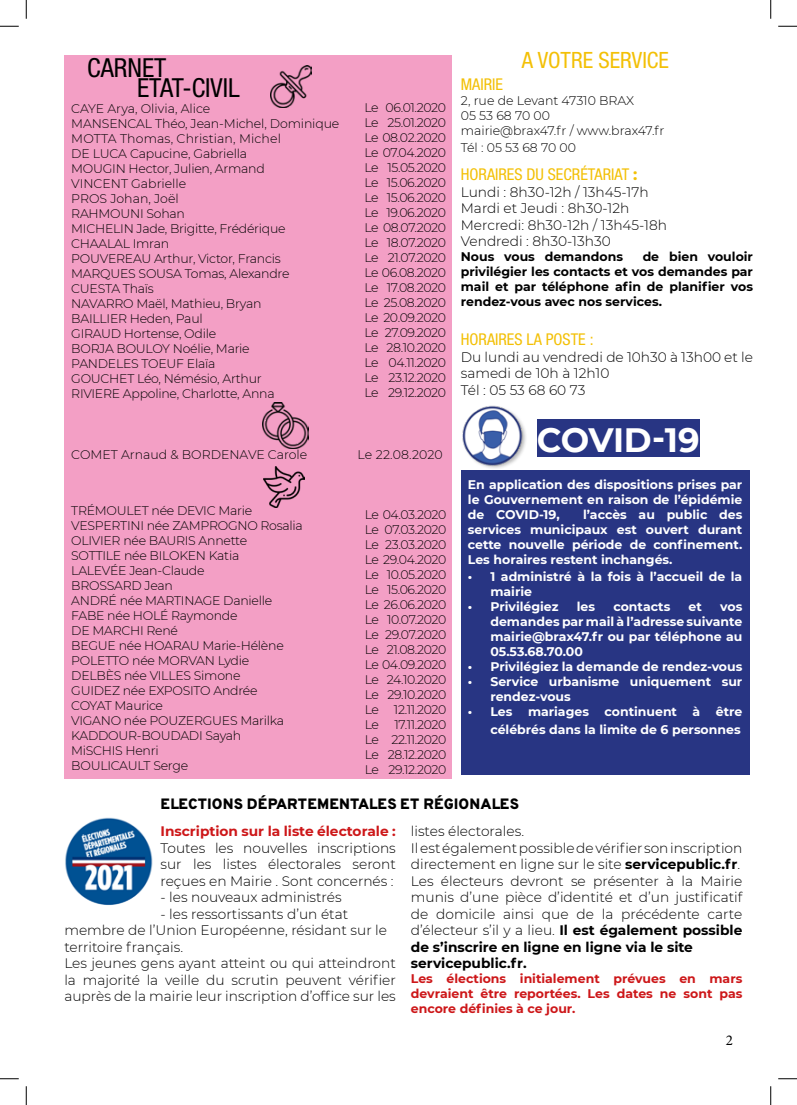
<style>
.page{position:relative;width:797px;height:1105px;background:#fff}
.page>*{position:absolute;margin:0;border:0;box-sizing:border-box;transform-origin:0 0}
.t1{font:700 33.75px "Montserrat";letter-spacing:-.02em;color:#fff}
.t2{font:condensed 26.25px "Helvetica Neue";color:#000}
.t3{font:condensed 22.5px "Helvetica Neue";color:#f3c006}
.t4{font:condensed 16.25px "Helvetica Neue";color:#f3c006}
.t5{font:800 15px "Overpass";letter-spacing:.01em;color:#000}
.t6{font:15px "Minion Pro";color:#000}
.t7{font:300 13.75px/16.5px "Montserrat";color:#000}
.t8{font:700 13.75px "Montserrat";color:#cd1719}
.t9{font:300 12.5px/15px "Montserrat";letter-spacing:-.02em;color:#000}
.t10{font:700 12.5px/15px "Montserrat";color:#fff;text-align:justify}
.t11{font:700 12.5px/15px "Montserrat";color:#000;text-align:justify}
.t12{font:300 12.5px/15px "Montserrat";color:#000}
.t13{font:700 12.5px/15px "Montserrat";color:#cd1719;text-align:justify}
.t14{font:300 12.5px "Montserrat";letter-spacing:.005em;color:#000}
.s1{font-family:"Montserrat";font-weight:700;font-stretch:normal}
.s2{font-weight:700}
</style>
<div class="page">
<div style="left:64px;top:55px;width:388px;height:724px;background:#f39fc5"></div>
<img style="left:270px;top:66px;width:42px;height:42px">
<img style="left:262px;top:402px;width:46px;height:46px">
<img style="left:263px;top:466px;width:41px;height:41px">
<img style="left:65px;top:817px;width:88px;height:88px">
<div style="left:461px;top:470px;width:288px;height:304px;background:#283583"></div>
<div style="left:462px;top:405px;width:66px;height:65px;background:#000;opacity:.28"></div>
<img style="left:462px;top:405px;width:62px;height:62px">
<div style="left:536px;top:419px;width:163px;height:37px;background:#283583"></div>
<svg style="left:0;top:25px;width:19px;height:2px"></svg>
<svg style="left:778px;top:25px;width:19px;height:2px"></svg>
<svg style="left:0;top:1078px;width:19px;height:1px"></svg>
<svg style="left:778px;top:1078px;width:19px;height:1px"></svg>
<svg style="left:25px;top:0;width:2px;height:19px"></svg>
<svg style="left:25px;top:1086px;width:2px;height:19px"></svg>
<svg style="left:770px;top:0;width:1px;height:19px"></svg>
<svg style="left:770px;top:1086px;width:1px;height:19px"></svg>
<h2 class="t2" style="left:87px;top:52px;width:81px">CARNET</h2>
<p class="t9" style="left:71px;top:100px;width:270px">CAYE Arya, Olivia, Alice<br>MANSENCAL Théo, Jean-Michel, Dominique<br>MOTTA Thomas, Christian, Michel<br>DE LUCA Capucine, Gabriella<br>MOUGIN Hector, Julien, Armand<br>VINCENT Gabrielle<br>PROS Johan, Joël<br>RAHMOUNI Sohan<br>MICHELIN Jade, Brigitte, Frédérique<br>CHAALAL Imran<br>POUVEREAU Arthur, Victor, Francis<br>MARQUES SOUSA Tomas, Alexandre<br>CUESTA Thaïs<br>NAVARRO Maël, Mathieu, Bryan<br>BAILLIER Heden, Paul<br>GIRAUD Hortense, Odile<br>BORJA BOULOY Noélie, Marie<br>PANDELES TOEUF Elaïa<br>GOUCHET Léo, Némésio, Arthur<br>RIVIERE Appoline, Charlotte, Anna</p>
<h2 class="t2" style="left:137px;top:73px;width:104px">ETAT-CIVIL</h2>
<p class="t9" style="left:364px;top:99px;width:83px;text-align:justify">Le 06.01.2020<br>Le 25.01.2020<br>Le 08.02.2020<br>Le 07.04.2020<br>Le 15.05.2020<br>Le 15.06.2020<br>Le 15.06.2020<br>Le 19.06.2020<br>Le 08.07.2020<br>Le 18.07.2020<br>Le 21.07.2020<br>Le 06.08.2020<br>Le 17.08.2020<br>Le 25.08.2020<br>Le 20.09.2020<br>Le 27.09.2020<br>Le 28.10.2020<br>Le 04.11.2020<br>Le 23.12.2020<br>Le 29.12.2020</p>
<p class="t12" style="left:71px;top:447px;width:237px">COMET Arnaud &amp; BORDENAVE Carole</p>
<p class="t14" style="left:357px;top:446px;width:87px">Le 22.08.2020</p>
<h3 class="t3" style="left:522px;top:47px;width:149px">A VOTRE SERVICE</h3>
<h3 class="t4" style="left:461px;top:75px;width:44px">MAIRIE</h3>
<p class="t12" style="left:461px;top:93px;width:205px">2, rue de Levant 47310 BRAX<br>05 53 68 70 00<br>mairie@brax47.fr / www.brax47.fr</p>
<p class="t12" style="left:461px;top:139px;width:117px">Tél : 05 53 68 70 00</p>
<h3 class="t4" style="left:461px;top:165px;width:178px">HORAIRES DU SECRÉTARIAT <span class="s1">:</span></h3>
<p class="t7" style="left:461px;top:183px;width:208px">Lundi : 8h30-12h / 13h45-17h<br>Mardi et Jeudi : 8h30-12h<br>Mercredi: 8h30-12h / 13h45-18h<br>Vendredi : 8h30-13h30</p>
<p class="t11" style="left:461px;top:249px;width:164px">Nous vous demandons</p>
<p class="t11" style="left:461px;top:249px;width:294px;text-indent:182px">de bien vouloir privilégier les contacts et vos demandes par mail et par téléphone afin de planifier vos rendez-vous avec nos services.</p>
<h3 class="t4" style="left:461px;top:330px;width:134px">HORAIRES LA POSTE :</h3>
<p class="t7" style="left:461px;top:348px;width:294px">Du lundi au vendredi de 10h30 à 13h00 et le samedi de 10h à 12h10<br>Tél : 05 53 68 60 73</p>
<h1 class="t1" style="left:536px;top:415px;width:164px">COVID-19</h1>
<p class="t10" style="left:468px;top:476px;width:276px">En application des dispositions prises par le Gouvernement en raison de l’épidémie de COVID-19,</p>
<p class="t9" style="left:71px;top:503px;width:233px">TRÉMOULET née DEVIC Marie<br>VESPERTINI née ZAMPROGNO Rosalia<br>OLIVIER née BAURIS Annette<br>SOTTILE née BILOKEN Katia<br>LALEVÉE Jean-Claude<br>BROSSARD Jean<br>ANDRÉ née MARTINAGE Danielle<br>FABE née HOLÉ Raymonde<br>DE MARCHI René<br>BEGUE née HOARAU Marie-Hélène<br>POLETTO née MORVAN Lydie<br>DELBÈS née VILLES Simone<br>GUIDEZ née EXPOSITO Andrée<br>COYAT Maurice<br>VIGANO née POUZERGUES Marilka<br>KADDOUR-BOUDADI Sayah<br>MiSCHIS Henri<br>BOULICAULT Serge</p>
<p class="t9" style="left:365px;top:506px;width:83px;text-align:justify">Le 04.03.2020<br>Le 07.03.2020<br>Le 23.03.2020<br>Le 29.04.2020<br>Le 10.05.2020<br>Le 15.06.2020<br>Le 26.06.2020<br>Le 10.07.2020<br>Le 29.07.2020<br>Le 21.08.2020<br>Le 04.09.2020<br>Le 24.10.2020<br>Le 29.10.2020<br>Le 12.11.2020<br>Le 17.11.2020<br>Le 22.11.2020<br>Le 28.12.2020<br>Le 29.12.2020</p>
<p class="t5" style="left:161px;top:794px;width:360px">ELECTIONS DÉPARTEMENTALES ET RÉGIONALES</p>
<p class="t8" style="left:160px;top:822px;width:237px">Inscription sur la liste électorale :</p>
<p class="t7" style="left:160px;top:839px;width:237px;text-align:justify">Toutes les nouvelles inscriptions sur les listes électorales seront reçues en Mairie . Sont concernés :</p>
<p class="t7" style="left:160px;top:889px;width:183px">- les nouveaux administrés</p>
<p class="t7" style="left:64px;top:905px;width:333px;text-indent:96px">- les ressortissants d’un état membre de l’Union Européenne, résidant sur le territoire français.<br>Les jeunes gens ayant atteint ou qui atteindront la majorité la veille du scrutin peuvent vérifier auprès de la mairie leur inscription d’office sur les</p>
<p class="t10" style="left:468px;top:506px;width:276px;text-indent:115px">l’accès au public des services municipaux est ouvert durant cette nouvelle période de confinement.<br>Les horaires restent inchangés.</p>
<p class="t10" style="left:490px;top:569px;width:253px;text-indent:-22px">• 1 administré à la fois à l’accueil de la mairie</p>
<p class="t10" style="left:468px;top:599px;width:92px">• Privilégiez</p>
<p class="t10" style="left:577px;top:599px;width:20px">les</p>
<p class="t10" style="left:613px;top:599px;width:58px">contacts</p>
<p class="t10" style="left:688px;top:599px;width:15px">et</p>
<p class="t10" style="left:490px;top:599px;width:253px;text-indent:230px">vos demandes par mail à l’adresse suivante mairie@brax47.fr ou par téléphone au 05.53.68.70.00</p>
<p class="t10" style="left:468px;top:659px;width:276px">• Privilégiez la demande de rendez-vous</p>
<p class="t10" style="left:490px;top:674px;width:253px;text-indent:-22px">• Service urbanisme uniquement sur rendez-vous</p>
<p class="t10" style="left:468px;top:702px;width:276px;line-height:18px;text-align:right">• Les mariages continuent à être célébrés dans la limite de 6 personnes</p>
<p class="t7" style="left:411px;top:823px;width:333px">listes électorales.<br>Il est également possible de vérifier son inscription directement en ligne sur le site <span class="s2">servicepublic.fr</span>.<br>Les électeurs devront se présenter à la Mairie munis d’une pièce d’identité et d’un justificatif de domicile ainsi que de la précédente carte d’électeur s’il y a lieu. <span class="s2">Il est également possible de s’inscrire en ligne en ligne via le site servicepublic.fr.</span></p>
<p class="t13" style="left:411px;top:971px;width:333px">Les élections initialement prévues en mars devraient être reportées. Les dates ne sont pas encore définies à ce jour.</p>
<p class="t6" style="left:725px;top:1030px;width:9px">2</p>
</div>
